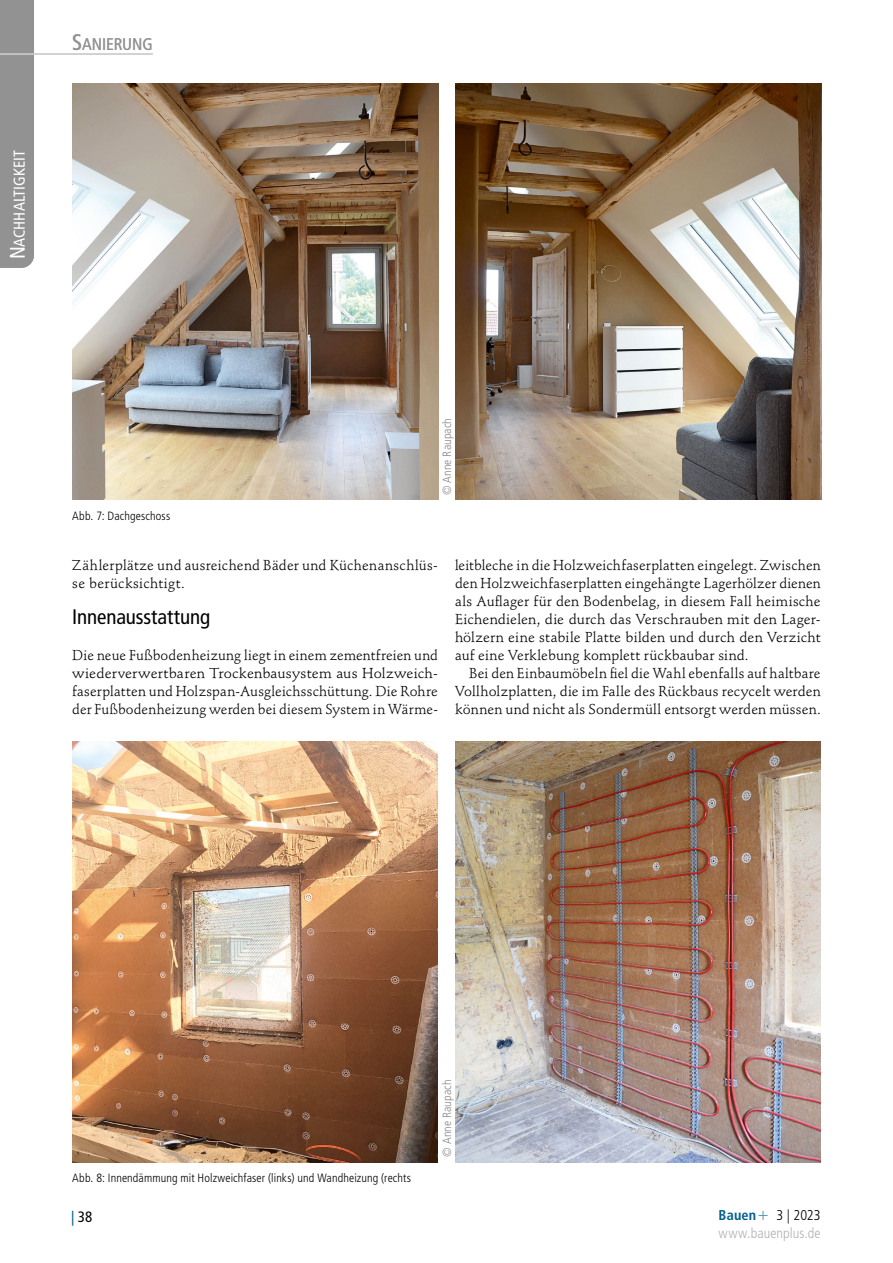
<style>
.page{position:relative;width:893px;height:1263px;background:#fff}
.page>*{position:absolute;margin:0;border:0;box-sizing:border-box;transform-origin:0 0}
.Ü_14pt{font:condensed 21px "Frutiger LT Std";letter-spacing:-.005em;color:#000}
.t1{font:condensed 16.8px "Frutiger LT Std";letter-spacing:-.005em;color:#919291}
.t2{font:condensed 15.75px "Frutiger LT Std";letter-spacing:-.005em;color:#fff}
.t3{font:condensed 15px "Frutiger LT Std";color:#000}
.Grundschrift_ohne_Ei{font:14.25px/18px "Stempel Schneidler Std";letter-spacing:.005em;color:#000;text-align:justify}
.Grundschrift_mit_Ein{font:14.25px/18px "Stempel Schneidler Std";letter-spacing:.015em;color:#000}
.t4{font:300 condensed 14.25px/18px "Frutiger LT Std";letter-spacing:.005em;color:#b1b2b3}
.Info_Legende{font:300 condensed 12px "Frutiger LT Std";letter-spacing:.01em;color:#000}
.Copyright_grau{font:300 condensed 12px "Frutiger LT Std";letter-spacing:.01em;color:#868786}
.s1{font-size:21px}
.s2{font-size:22.5px}
.s3{color:#00608e}
.s4{font-weight:700;color:#00608e}
.s5{font-size:18px;color:#4891b9}
.s6{color:#000}
</style>
<div class="page">
<div style="left:0;top:0;width:34px;height:268px;background:#919291"></div>
<hr style="left:0;top:53px;width:153px;height:2px;background:#cfd0d0">
<img style="left:73px;top:84px;width:365px;height:416px">
<img style="left:455px;top:84px;width:366px;height:416px">
<img style="left:72px;top:741px;width:366px;height:421px">
<img style="left:455px;top:741px;width:366px;height:421px">
<p class="t2" style="left:10px;top:259px;width:111px;rotate:-90deg"><span class="s1">N</span>ACHHALTIGKEIT</p>
<p class="t1" style="left:72px;top:35px;width:82px"><span class="s2">S</span>ANIERUNG</p>
<p class="Info_Legende" style="left:72px;top:509px;width:99px">Abb. 7: Dachgeschoss</p>
<p class="Copyright_grau" style="left:440px;top:495px;width:79px;rotate:-90deg">© Anne Raupach</p>
<p class="Grundschrift_mit_Ein" style="left:72px;top:556px;width:367px">Zählerplätze und ausreichend Bäder und Küchenanschlüs&shy;se berücksichtigt.</p>
<p class="Ü_14pt" style="left:72px;top:604px;width:139px">Innenausstattung</p>
<p class="Grundschrift_ohne_Ei" style="left:72px;top:646px;width:367px">Die neue Fußbodenheizung liegt in einem zementfreien und wiederverwertbaren Trockenbausystem aus Holzweich&shy;faserplatten und Holzspan-Ausgleichsschüttung. Die Rohre der Fußbodenheizung werden bei diesem System in Wärme-</p>
<p class="Grundschrift_ohne_Ei" style="left:455px;top:556px;width:367px">leitbleche in die Holzweichfaserplatten eingelegt. Zwischen den Holzweichfaserplatten eingehängte Lagerhölzer dienen als Auflager für den Bodenbelag, in diesem Fall heimische Eichendielen, die durch das Verschrauben mit den Lager&shy;hölzern eine stabile Platte bilden und durch den Verzicht auf eine Verklebung komplett rückbaubar sind.</p>
<p class="Grundschrift_mit_Ein" style="left:455px;top:664px;width:367px;text-align:justify;text-indent:14px">Bei den Einbaumöbeln fiel die Wahl ebenfalls auf haltbare Vollholzplatten, die im Falle des Rückbaus recycelt werden können und nicht als Sondermüll entsorgt werden müssen.</p>
<p class="Info_Legende" style="left:72px;top:1171px;width:340px">Abb. 8: Innendämmung mit Holzweichfaser (links) und Wandheizung (rechts</p>
<p class="Copyright_grau" style="left:440px;top:1157px;width:79px;rotate:-90deg">© Anne Raupach</p>
<p class="t3" style="left:71px;top:1208px;width:23px"><span class="s3">|</span> 38</p>
<p class="t4" style="left:719px;top:1207px;width:104px"><span class="s4">Bauen</span><span class="s5">+</span> <span class="s6">3 | 2023 </span>www.bauenplus.de</p>
</div>
